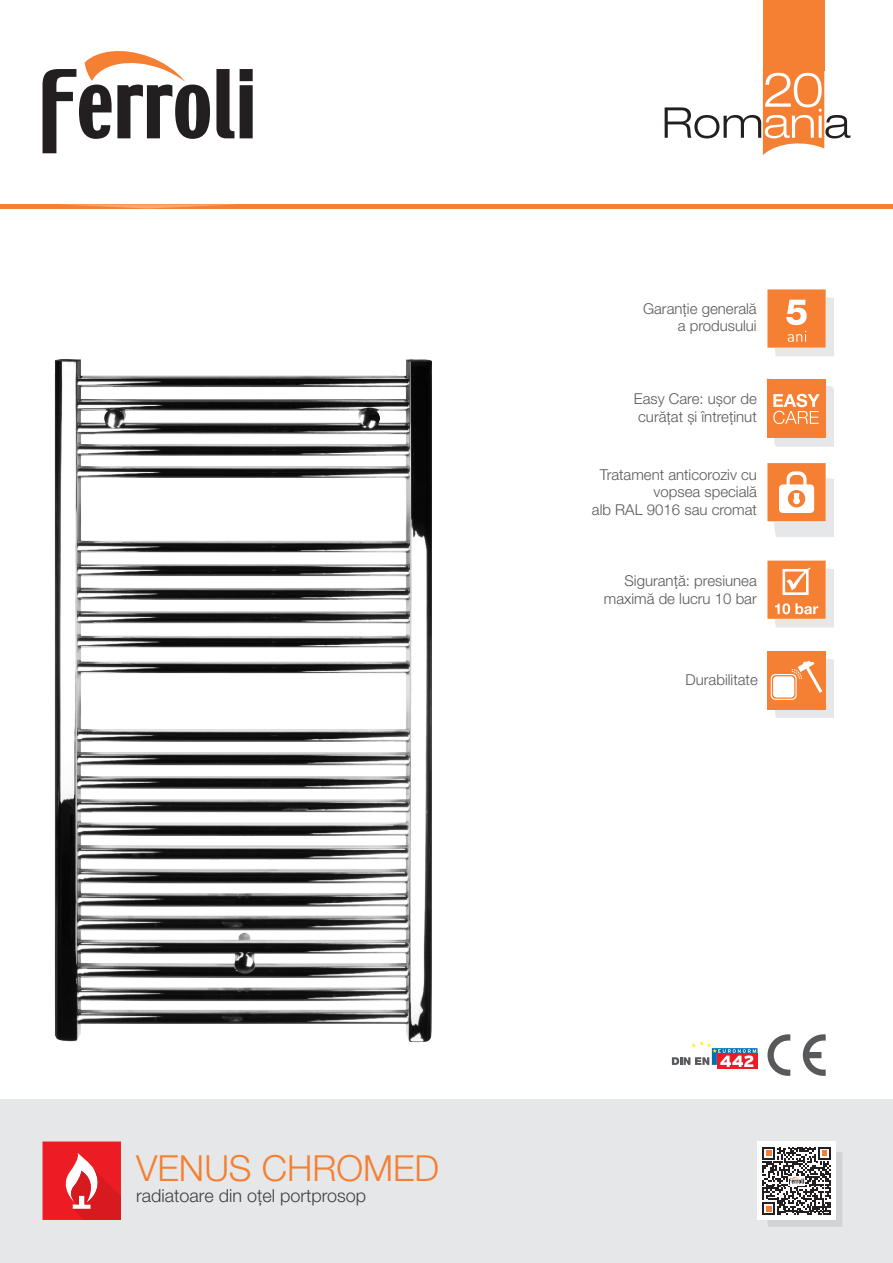
<style>
.page{position:relative;width:893px;height:1263px;background:#fff}
.page>*{position:absolute;margin:0;border:0;box-sizing:border-box;transform-origin:0 0}
.t1{font:300 36px "Helvetica Neue LT Com";color:#f57f32}
.t2{font:300 18px "Helvetica Neue LT Com";color:#404041}
.t3{font:300 15px/17.7px "Helvetica Neue LT Com";color:#58595b;text-align:right}
</style>
<div class="page">
<svg style="left:767px;top:289px;width:67px;height:67px;background:#f3a470"></svg>
<svg style="left:767px;top:651px;width:67px;height:67px"></svg>
<svg style="left:802px;top:1034px;width:24px;height:42px"></svg>
<svg style="left:767px;top:1034px;width:23px;height:42px"></svg>
<div style="left:717px;top:1054px;width:40px;height:15px;background:#ed1c24"></div>
<svg style="left:672px;top:1041px;width:85px;height:26px"></svg>
<svg style="left:767px;top:561px;width:67px;height:66px;background:#f3a776"></svg>
<svg style="left:766px;top:378px;width:68px;height:69px;background:#f3a776"></svg>
<svg style="left:767px;top:463px;width:67px;height:74px"></svg>
<div style="left:0;top:1099px;width:893px;height:164px;background:#e6e7e8"></div>
<svg style="left:43px;top:1141px;width:78px;height:79px;background:#e9373e"></svg>
<div style="left:763px;top:0;width:61px;height:71px;background:#f57f32"></div>
<svg style="left:216px;top:69px;width:18px;height:69px"></svg>
<svg style="left:240px;top:69px;width:13px;height:69px"></svg>
<svg style="left:43px;top:51px;width:167px;height:102px"></svg>
<div style="left:0;top:204px;width:893px;height:5px;background:#f57f32"></div>
<svg style="left:665px;top:69px;width:185px;height:86px"></svg>
<svg style="left:60px;top:204px;width:176px;height:5px"></svg>
<img style="left:54px;top:359px;width:378px;height:684px">
<svg style="left:757px;top:1141px;width:85px;height:86px;background:#aca9a9"></svg>
<p class="t3" style="left:643px;top:302px;width:115px">Garanție generală a produsului</p>
<p class="t3" style="left:634px;top:392px;width:124px;text-align:left">Easy Care: ușor de curățat și întreținut</p>
<p class="t3" style="left:592px;top:468px;width:167px">Tratament anticoroziv cu vopsea specială<br>alb RAL 9016 sau cromat</p>
<p class="t3" style="left:604px;top:574px;width:154px">Siguranță: presiunea maximă de lucru 10 bar</p>
<p class="t3" style="left:686px;top:673px;width:74px">Durabilitate</p>
<h1 class="t1" style="left:136px;top:1155px;width:304px">VENUS CHROMED</h1>
<p class="t2" style="left:136px;top:1189px;width:231px">radiatoare din oțel portprosop</p>
</div>
